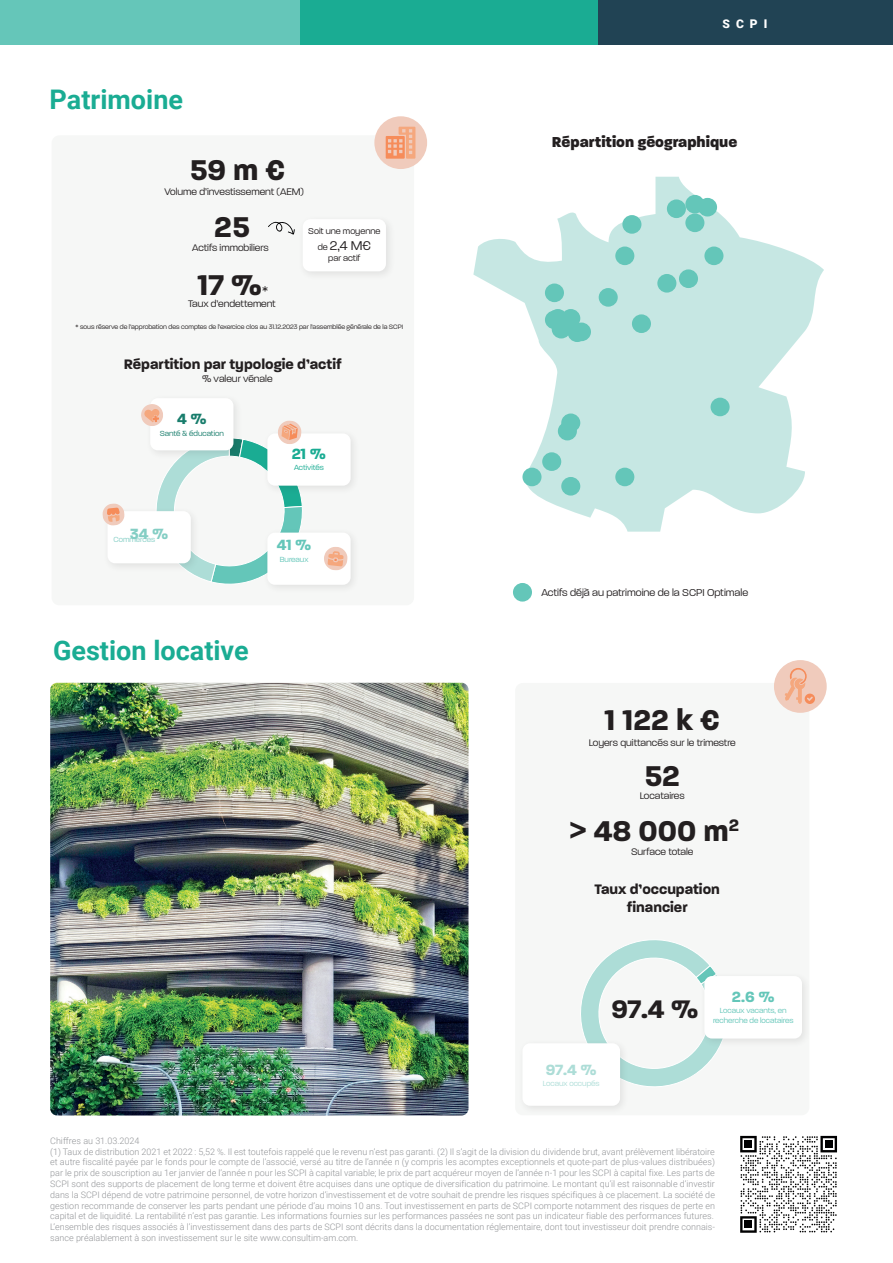
<style>
.page{position:relative;width:893px;height:1263px;background:#fff}
.page>*{position:absolute;margin:0;border:0;box-sizing:border-box;transform-origin:0 0}
.t1{font:700 30.9px "Paralucent";color:#231f20}
.t2{font:700 27.45px "Paralucent";color:#231f20}
.t3{font:700 27px "Roboto";color:#1aac93}
.t4{font:700 16.05px "Paralucent";color:#64c6b9}
.t5{font:700 16.05px "Paralucent";color:#adddd7}
.t6{font:700 16.05px "Paralucent";color:#84cec4}
.t7{font:700 16.05px "Paralucent";color:#1aac93}
.t8{font:700 16.05px "Paralucent";color:#187d6c}
.t9{font:800 15.6px "Paralucent";color:#231f20}
.t10{font:700 14.85px/17.9px "Paralucent";color:#231f20;text-align:center}
.t11{font:300 13.8px "Paralucent";color:#231f20}
.t12{font:900 12px "Roboto";color:#fff}
.t13{font:300 10.8px "Paralucent";color:#231f20}
.t14{font:300 10.35px "Paralucent";color:#231f20}
.t15{font:300 9.15px "Paralucent";color:#231f20}
.t16{font:300 9px/10.8px "Roboto";color:#939598}
.t17{font:300 7.95px/9.6px "Paralucent";color:#64c6b9;text-align:center}
.t18{font:300 7.95px "Paralucent";color:#187d6c}
.t19{font:300 7.95px "Paralucent";color:#adddd7}
.t20{font:300 7.95px "Paralucent";color:#84cec5}
.t21{font:300 7.95px "Paralucent";color:#1aac93}
.t22{font:300 6.9px "Paralucent";color:#231f20}
.s1{font-size:9.15px}
.s2{font-family:"Arial"}
</style>
<div class="page">
<div style="left:515px;top:683px;width:294px;height:432px;background:#f6f7f6;border-radius:8px"></div>
<svg style="left:581px;top:940px;width:137px;height:147px"></svg>
<img style="left:50px;top:683px;width:418px;height:432px">
<div style="left:774px;top:660px;width:53px;height:53px;background:#f0cbbc;border-radius:50%"></div>
<svg style="left:785px;top:668px;width:30px;height:36px"></svg>
<div style="left:700px;top:971px;width:111px;height:77px;background:#231f20;opacity:.1"></div>
<div style="left:704px;top:976px;width:98px;height:62px;background:#fff;border-radius:8px"></div>
<div style="left:518px;top:1038px;width:112px;height:77px;background:#231f20;opacity:.1"></div>
<div style="left:522px;top:1043px;width:98px;height:63px;background:#fff;border-radius:8px"></div>
<div style="left:0;top:0;width:300px;height:45px;background:#65c6b9"></div>
<div style="left:300px;top:0;width:301px;height:45px;background:#1aac93"></div>
<div style="left:598px;top:0;width:295px;height:45px;background:#214354"></div>
<div style="left:52px;top:135px;width:362px;height:470px;background:#f6f7f6;border-radius:8px"></div>
<div style="left:374px;top:116px;width:53px;height:53px;background:#f0cbbc;border-radius:50%"></div>
<svg style="left:386px;top:127px;width:29px;height:32px"></svg>
<div style="left:263px;top:528px;width:97px;height:66px;background:#f2f3f2"></div>
<div style="left:267px;top:533px;width:84px;height:52px;background:#fff;border-radius:8px"></div>
<div style="left:108px;top:511px;width:83px;height:52px;background:#fff;border-radius:8px"></div>
<div style="left:263px;top:429px;width:97px;height:66px;background:#f1f2f1"></div>
<div style="left:267px;top:433px;width:84px;height:53px;background:#fff;border-radius:8px"></div>
<div style="left:150px;top:398px;width:83px;height:52px;background:#fff;border-radius:8px"></div>
<svg style="left:268px;top:221px;width:27px;height:14px"></svg>
<div style="left:298px;top:214px;width:97px;height:67px;background:#f2f3f2"></div>
<div style="left:303px;top:219px;width:83px;height:52px;background:#fff;border-radius:8px"></div>
<svg style="left:102px;top:503px;width:23px;height:23px"></svg>
<svg style="left:324px;top:547px;width:24px;height:24px"></svg>
<svg style="left:141px;top:403px;width:164px;height:182px"></svg>
<svg style="left:740px;top:1136px;width:97px;height:97px"></svg>
<div style="left:745px;top:1140px;width:7px;height:8px;background:#000001"></div>
<div style="left:825px;top:1140px;width:7px;height:8px;background:#000001"></div>
<div style="left:745px;top:1221px;width:7px;height:7px;background:#000001"></div>
<svg style="left:473px;top:177px;width:351px;height:355px;fill:#c6e7e3"></svg>
<div style="left:685px;top:195px;width:19px;height:18px;background:#64c6b9;border-radius:50%"></div>
<div style="left:522px;top:468px;width:19px;height:18px;background:#64c6b9;border-radius:50%"></div>
<div style="left:513px;top:583px;width:19px;height:19px;background:#64c6b9;border-radius:50%"></div>
<div style="left:552px;top:320px;width:19px;height:18px;background:#64c6b9;border-radius:50%"></div>
<div style="left:599px;top:288px;width:19px;height:19px;background:#64c6b9;border-radius:50%"></div>
<div style="left:615px;top:246px;width:19px;height:19px;background:#64c6b9;border-radius:50%"></div>
<div style="left:685px;top:213px;width:19px;height:19px;background:#64c6b9;border-radius:50%"></div>
<div style="left:704px;top:246px;width:19px;height:19px;background:#64c6b9;border-radius:50%"></div>
<div style="left:679px;top:269px;width:19px;height:19px;background:#64c6b9;border-radius:50%"></div>
<div style="left:615px;top:468px;width:19px;height:18px;background:#64c6b9;border-radius:50%"></div>
<div style="left:542px;top:452px;width:19px;height:19px;background:#64c6b9;border-radius:50%"></div>
<div style="left:561px;top:413px;width:19px;height:19px;background:#64c6b9;border-radius:50%"></div>
<div style="left:572px;top:323px;width:19px;height:18px;background:#64c6b9;border-radius:50%"></div>
<div style="left:545px;top:283px;width:19px;height:19px;background:#64c6b9;border-radius:50%"></div>
<div style="left:545px;top:311px;width:19px;height:18px;background:#64c6b9;border-radius:50%"></div>
<div style="left:711px;top:398px;width:19px;height:18px;background:#64c6b9;border-radius:50%"></div>
<div style="left:561px;top:477px;width:19px;height:19px;background:#64c6b9;border-radius:50%"></div>
<div style="left:568px;top:323px;width:19px;height:19px;background:#64c6b9;border-radius:50%"></div>
<div style="left:667px;top:199px;width:19px;height:19px;background:#64c6b9;border-radius:50%"></div>
<div style="left:548px;top:309px;width:19px;height:19px;background:#64c6b9;border-radius:50%"></div>
<div style="left:698px;top:198px;width:19px;height:18px;background:#64c6b9;border-radius:50%"></div>
<div style="left:622px;top:215px;width:19px;height:19px;background:#64c6b9;border-radius:50%"></div>
<div style="left:561px;top:309px;width:19px;height:19px;background:#64c6b9;border-radius:50%"></div>
<div style="left:558px;top:422px;width:19px;height:18px;background:#64c6b9;border-radius:50%"></div>
<div style="left:632px;top:314px;width:19px;height:19px;background:#64c6b9;border-radius:50%"></div>
<div style="left:657px;top:274px;width:19px;height:19px;background:#64c6b9;border-radius:50%"></div>
<h3 class="t3" style="left:50px;top:81px;width:135px">Patrimoine</h3>
<h1 class="t1" style="left:190px;top:152px;width:97px">59 m €</h1>
<p class="t14" style="left:164px;top:185px;width:141px">Volume d’investissement (AEM)</p>
<h1 class="t1" style="left:214px;top:209px;width:37px">25</h1>
<p class="t14" style="left:192px;top:241px;width:78px">Actifs immobiliers</p>
<h1 class="t1" style="left:197px;top:266px;width:66px">17 %</h1>
<h3 class="t11" style="left:262px;top:282px;width:8px">*</h3>
<p class="t14" style="left:188px;top:298px;width:89px">Taux d’endettement</p>
<p class="t15" style="left:308px;top:225px;width:74px">Soit une moyenne</p>
<h3 class="t11" style="left:318px;top:238px;width:55px"><span class="s1">de</span> 2,4 M€</h3>
<p class="t15" style="left:328px;top:253px;width:34px">par actif</p>
<p class="t22" style="left:76px;top:323px;width:329px">* sous réserve de l’approbation des comptes de l’exercice clos au 31.12.2023 par l’assemblée générale de la SCPI</p>
<h3 class="t10" style="left:124px;top:355px;width:219px">Répartition par typologie d’actif</h3>
<p class="t14" style="left:202px;top:373px;width:72px">% valeur vénale</p>
<h3 class="t8" style="left:177px;top:409px;width:31px">4 %</h3>
<p class="t18" style="left:160px;top:428px;width:66px">Santé &amp; éducation</p>
<h3 class="t6" style="left:130px;top:524px;width:40px">34 %</h3>
<p class="t20" style="left:113px;top:535px;width:43px">Commerces</p>
<h3 class="t7" style="left:292px;top:444px;width:36px">21 %</h3>
<p class="t21" style="left:294px;top:463px;width:31px">Activités</p>
<h3 class="t4" style="left:277px;top:535px;width:36px">41 %</h3>
<p class="t17" style="left:280px;top:554px;width:30px">Bureaux</p>
<h3 class="t3" style="left:53px;top:631px;width:197px">Gestion locative</h3>
<h3 class="t12" style="left:723px;top:15px;width:46px">SCPI</h3>
<h3 class="t9" style="left:552px;top:132px;width:187px">Répartition géographique</h3>
<p class="t13" style="left:541px;top:586px;width:208px">Actifs déjà au patrimoine de la SCPI Optimale</p>
<h1 class="t1" style="left:605px;top:701px;width:117px">1 122 k €</h1>
<p class="t14" style="left:589px;top:736px;width:149px">Loyers quittancés sur le trimestre</p>
<h1 class="t1" style="left:644px;top:757px;width:37px">52</h1>
<p class="t14" style="left:640px;top:790px;width:47px">Locataires</p>
<h1 class="t1" style="left:569px;top:812px;width:171px"><span class="s2">&gt;</span> 48 000 m<sup>2</sup></h1>
<p class="t14" style="left:631px;top:846px;width:64px">Surface totale</p>
<h3 class="t10" style="left:595px;top:880px;width:127px">Taux d’occupation financier</h3>
<h2 class="t2" style="left:611px;top:992px;width:89px">97.4 %</h2>
<h3 class="t4" style="left:732px;top:987px;width:44px">2.6 %</h3>
<p class="t17" style="left:713px;top:1005px;width:82px">Locaux vacants, en recherche de locataires</p>
<h3 class="t5" style="left:546px;top:1060px;width:52px">97.4 %</h3>
<p class="t19" style="left:543px;top:1079px;width:58px">Locaux occupés</p>
<p class="t16" style="left:50px;top:1135px;width:666px">Chiffres au 31.03.2024<br>(1) Taux de distribution 2021 et 2022 : 5,52 %. Il est toutefois rappelé que le revenu n’est pas garanti. (2) Il s’agit de la division du dividende brut, avant prélèvement libératoire et autre fiscalité payée par le fonds pour le compte de l’associé, versé au titre de l’année n (y compris les acomptes exceptionnels et quote-part de plus-values distribuées) par le prix de souscription au 1er janvier de l’année n pour les SCPI à capital variable; le prix de part acquéreur moyen de l’année n-1 pour les SCPI à capital fixe. Les parts de SCPI sont des supports de placement de long terme et doivent être acquises dans une optique de diversification du patrimoine. Le montant qu’il est raisonnable d’investir dans la SCPI dépend de votre patrimoine personnel, de votre horizon d’investissement et de votre souhait de prendre les risques spécifiques à ce placement. La société de gestion recommande de conserver les parts pendant une période d’au moins 10 ans. Tout investissement en parts de SCPI comporte notamment des risques de perte en capital et de liquidité. La rentabilité n’est pas garantie. Les informations fournies sur les performances passées ne sont pas un indicateur fiable des performances futures.<br>L’ensemble des risques associés à l’investissement dans des parts de SCPI sont décrits dans la documentation réglementaire, dont tout investisseur doit prendre connais&shy;sance préalablement à son investissement sur le site www.consultim-am.com.</p>
</div>
